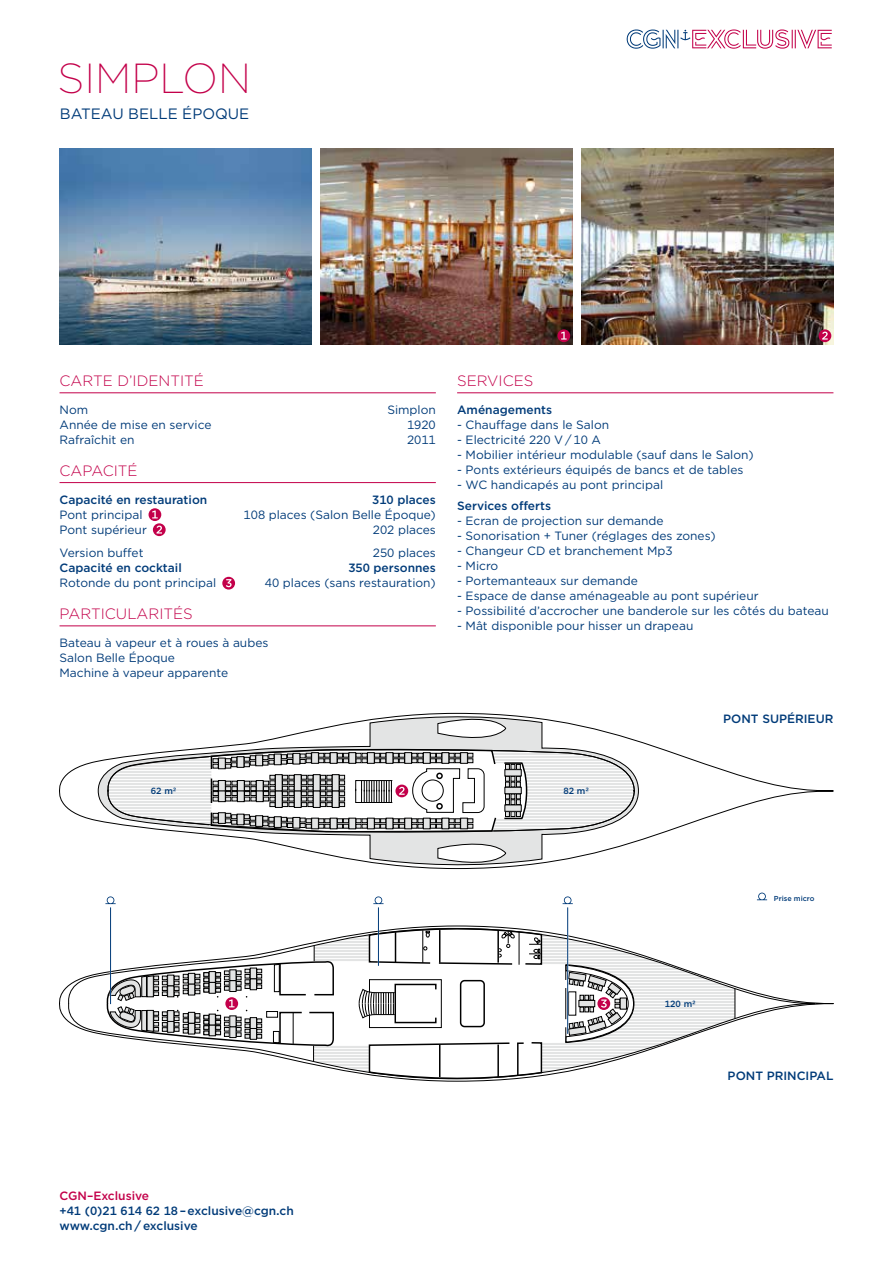
<style>
.page{position:relative;width:893px;height:1263px;background:#fff}
.page>*{position:absolute;margin:0;border:0;box-sizing:border-box;transform-origin:0 0}
.t1{font:200 42px "Gotham";color:#c3004a}
.t2{font:300 15px "Gotham";color:#c3004a}
.t3{font:15px "Gotham";color:#003b79}
.t4{font:12px/15px "Gotham";color:#003b79}
.t5{font:500 12px/15px "Gotham";color:#003b79}
.t6{font:500 12px "Gotham";color:#c3004a}
.t7{font:500 9px "Gotham";color:#003b79}
.t8{font:500 7.2px "Gotham";color:#003b79}
</style>
<div class="page">
<svg style="left:627px;top:29px;width:205px;height:20px"></svg>
<hr style="left:60px;top:393px;width:376px;height:1px;background:#c3004a">
<hr style="left:60px;top:482px;width:376px;height:1px;background:#c3004a">
<hr style="left:60px;top:626px;width:376px;height:1px;background:#c3004a">
<svg style="left:149px;top:508px;width:12px;height:13px"></svg>
<svg style="left:152px;top:510px;width:6px;height:8px"></svg>
<svg style="left:153px;top:523px;width:13px;height:13px"></svg>
<svg style="left:157px;top:526px;width:5px;height:7px"></svg>
<svg style="left:222px;top:577px;width:13px;height:12px"></svg>
<svg style="left:226px;top:579px;width:6px;height:8px"></svg>
<hr style="left:457px;top:393px;width:376px;height:1px;background:#c3004a">
<svg style="left:65px;top:917px;width:750px;height:118px"></svg>
<svg style="left:59px;top:741px;width:775px;height:128px"></svg>
<svg style="left:98px;top:713px;width:541px;height:155px"></svg>
<svg style="left:437px;top:715px;width:69px;height:27px"></svg>
<svg style="left:437px;top:840px;width:69px;height:26px"></svg>
<hr style="left:110px;top:908px;width:1px;height:95px;background:#003b79">
<svg style="left:105px;top:896px;width:11px;height:8px"></svg>
<hr style="left:378px;top:908px;width:1px;height:57px;background:#003b79">
<svg style="left:373px;top:896px;width:11px;height:8px"></svg>
<hr style="left:567px;top:908px;width:1px;height:125px;background:#003b79">
<svg style="left:563px;top:896px;width:10px;height:8px"></svg>
<svg style="left:102px;top:925px;width:634px;height:157px"></svg>
<svg style="left:757px;top:892px;width:10px;height:8px"></svg>
<svg style="left:104px;top:749px;width:531px;height:84px"></svg>
<div style="left:505px;top:805px;width:16px;height:6px;background:#e3e4e4"></div>
<img style="left:60px;top:149px;width:252px;height:195px">
<img style="left:320px;top:149px;width:253px;height:195px">
<img style="left:581px;top:149px;width:252px;height:195px">
<svg style="left:819px;top:329px;width:12px;height:13px"></svg>
<svg style="left:822px;top:332px;width:6px;height:8px"></svg>
<svg style="left:557px;top:329px;width:13px;height:13px"></svg>
<svg style="left:561px;top:332px;width:6px;height:8px"></svg>
<h1 class="t1" style="left:57px;top:52px;width:195px">SIMPLON</h1>
<p class="t3" style="left:60px;top:104px;width:191px">BATEAU BELLE ÉPOQUE</p>
<p class="t2" style="left:60px;top:371px;width:146px">CARTE D’IDENTITÉ</p>
<p class="t4" style="left:60px;top:402px;width:30px">Nom</p>
<p class="t4" style="left:387px;top:402px;width:50px">Simplon</p>
<p class="t4" style="left:60px;top:417px;width:154px">Année de mise en service</p>
<p class="t4" style="left:407px;top:417px;width:30px">1920</p>
<p class="t4" style="left:60px;top:432px;width:77px">Rafraîchit en</p>
<p class="t4" style="left:407px;top:432px;width:30px">2011</p>
<p class="t2" style="left:60px;top:461px;width:80px">CAPACITÉ</p>
<p class="t5" style="left:60px;top:492px;width:149px">Capacité en restauration</p>
<p class="t5" style="left:372px;top:492px;width:65px">310 places</p>
<p class="t4" style="left:60px;top:507px;width:85px">Pont principal</p>
<p class="t4" style="left:244px;top:507px;width:194px">108 places (Salon Belle Époque)</p>
<p class="t4" style="left:60px;top:522px;width:89px">Pont supérieur</p>
<p class="t4" style="left:373px;top:522px;width:65px">202 places</p>
<p class="t4" style="left:60px;top:545px;width:86px">Version buffet</p>
<p class="t4" style="left:373px;top:545px;width:65px">250 places</p>
<p class="t5" style="left:60px;top:560px;width:124px">Capacité en cocktail</p>
<p class="t5" style="left:348px;top:560px;width:89px">350 personnes</p>
<p class="t4" style="left:60px;top:575px;width:158px">Rotonde du pont principal</p>
<p class="t4" style="left:265px;top:575px;width:172px">40 places (sans restauration)</p>
<p class="t2" style="left:60px;top:604px;width:135px">PARTICULARITÉS</p>
<p class="t4" style="left:60px;top:635px;width:210px">Bateau à vapeur et à roues à aubes<br>Salon Belle Époque<br>Machine à vapeur apparente</p>
<p class="t2" style="left:457px;top:371px;width:78px">SERVICES</p>
<p class="t5" style="left:457px;top:402px;width:96px">Aménagements</p>
<p class="t4" style="left:457px;top:417px;width:154px">- Chauffage dans le Salon</p>
<p class="t4" style="left:457px;top:432px;width:145px">- Electricité 220 V / 10 A</p>
<p class="t4" style="left:457px;top:447px;width:298px">- Mobilier intérieur modulable (sauf dans le Salon)</p>
<p class="t4" style="left:457px;top:462px;width:288px">- Ponts extérieurs équipés de bancs et de tables</p>
<p class="t4" style="left:457px;top:477px;width:208px">- WC handicapés au pont principal</p>
<p class="t5" style="left:457px;top:498px;width:95px">Services offerts</p>
<p class="t4" style="left:457px;top:513px;width:208px">- Ecran de projection sur demande</p>
<p class="t4" style="left:457px;top:528px;width:260px">- Sonorisation + Tuner (réglages des zones)</p>
<p class="t4" style="left:457px;top:543px;width:217px">- Changeur CD et branchement Mp3</p>
<p class="t4" style="left:457px;top:558px;width:43px">- Micro</p>
<p class="t4" style="left:457px;top:573px;width:182px">- Portemanteaux sur demande</p>
<p class="t4" style="left:457px;top:588px;width:303px">- Espace de danse aménageable au pont supérieur</p>
<p class="t4" style="left:457px;top:603px;width:373px">- Possibilité d’accrocher une banderole sur les côtés du bateau</p>
<p class="t4" style="left:457px;top:618px;width:238px">- Mât disponible pour hisser un drapeau</p>
<p class="t5" style="left:723px;top:711px;width:112px">PONT SUPÉRIEUR</p>
<p class="t7" style="left:151px;top:785px;width:27px">62 m2</p>
<p class="t7" style="left:563px;top:785px;width:27px">82 m2</p>
<p class="t6" style="left:60px;top:1188px;width:91px">CGN–Exclusive</p>
<p class="t5" style="left:60px;top:1203px;width:236px">+41 (0)21 614 62 18 – exclusive@cgn.ch www.cgn.ch / exclusive</p>
<p class="t8" style="left:774px;top:894px;width:42px">Prise micro</p>
<p class="t7" style="left:665px;top:998px;width:33px">120 m2</p>
<p class="t5" style="left:728px;top:1068px;width:107px">PONT PRINCIPAL</p>
</div>
